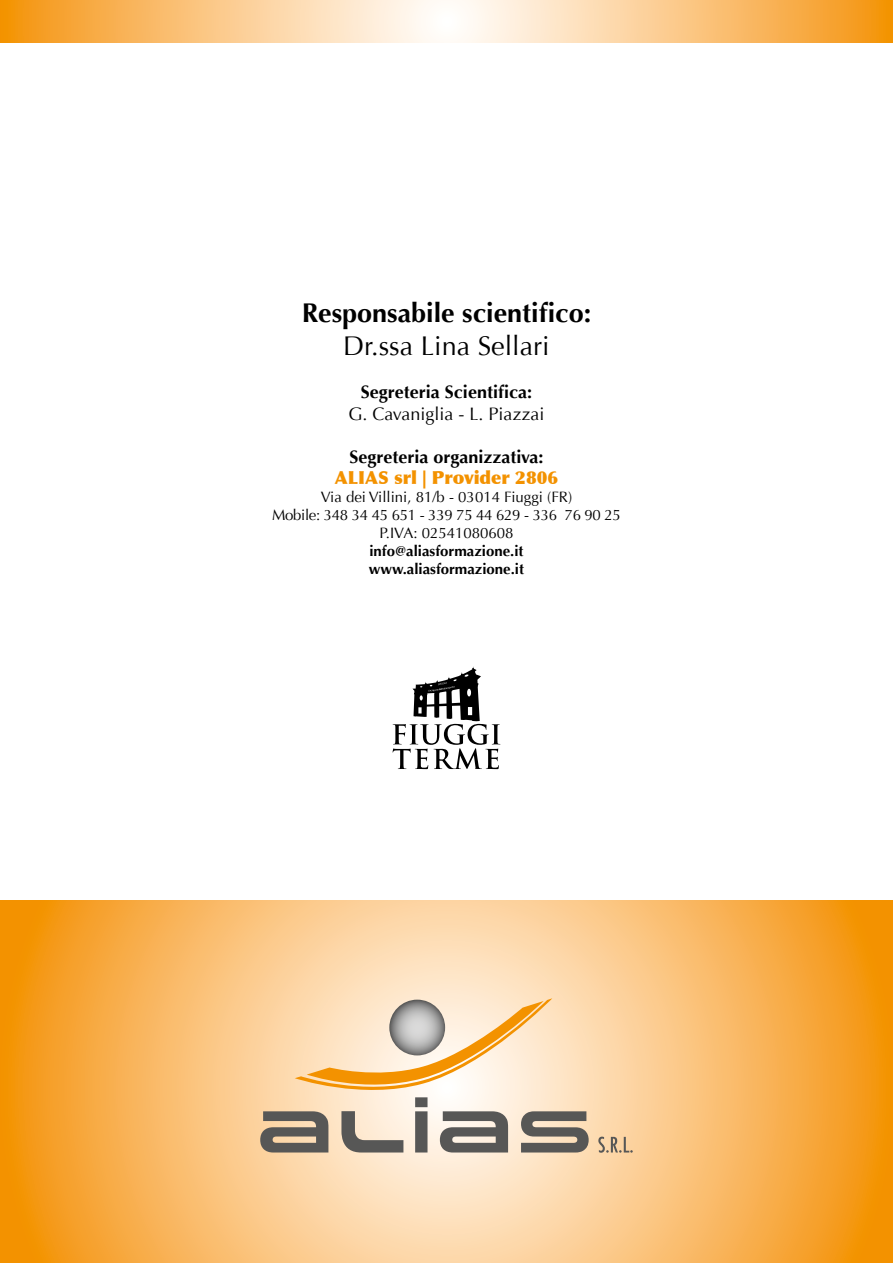
<style>
.page{position:relative;width:893px;height:1263px;background:#fff}
.page>*{position:absolute;margin:0;border:0;box-sizing:border-box;transform-origin:0 0}
.t1{font:700 27px "Optima";color:#000}
.t2{font:27px "Optima";color:#000}
.t3{font:700 18px "Optima";color:#000}
.t4{font:18px "Optima";color:#000}
.t5{font:900 18px "Optima";color:#f39200}
.t6{font:15px/18px "Optima";color:#000;text-align:center}
.t7{font:700 15px/18px "Optima";color:#000}
</style>
<div class="page">
<svg style="left:0;top:0;width:893px;height:43px;background:#faca8a"></svg>
<svg style="left:393px;top:666px;width:107px;height:103px"></svg>
<svg style="left:0;top:901px;width:893px;height:362px;background:#f9bc6a"></svg>
<svg style="left:598px;top:1137px;width:35px;height:16px"></svg>
<svg style="left:260px;top:998px;width:329px;height:154px;background:#dfc8aa"></svg>
<h1 class="t1" style="left:302px;top:297px;width:291px">Responsabile scientifico:</h1>
<h1 class="t2" style="left:343px;top:330px;width:208px">Dr.ssa Lina Sellari</h1>
<p class="t3" style="left:361px;top:381px;width:173px">Segreteria Scientifica:</p>
<p class="t4" style="left:348px;top:403px;width:198px">G. Cavaniglia - L. Piazzai</p>
<p class="t3" style="left:349px;top:446px;width:196px">Segreteria organizzativa:</p>
<p class="t5" style="left:335px;top:467px;width:225px">ALIAS srl | Provider 2806</p>
<p class="t6" style="left:272px;top:488px;width:350px">Via dei Villini, 81/b - 03014 Fiuggi (FR)<br>Mobile: 348 34 45 651 - 339 75 44 629 - 336 76 90 25<br>P.IVA: 02541080608</p>
<p class="t7" style="left:369px;top:542px;width:157px">info@aliasformazione.it www.aliasformazione.it</p>
</div>
